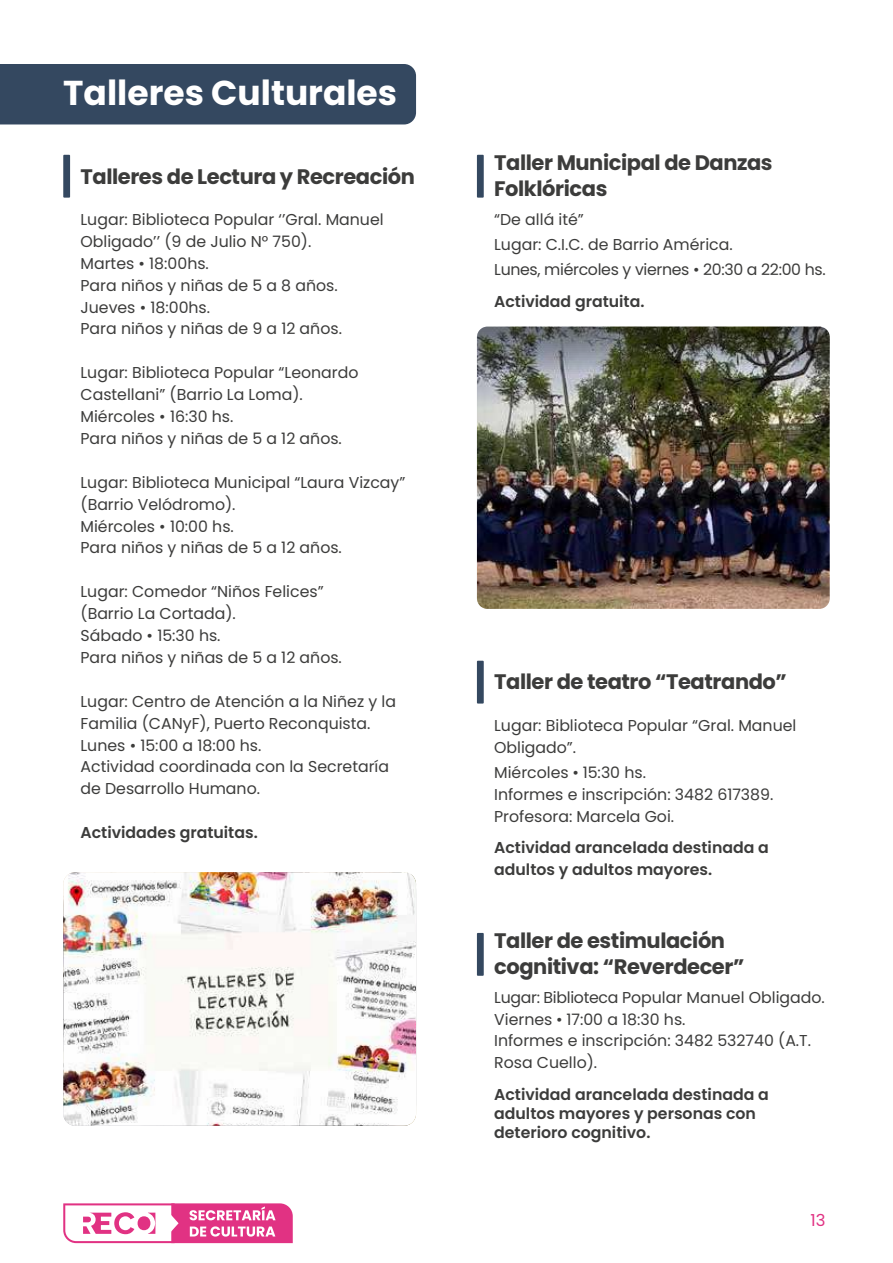
<style>
.page{position:relative;width:893px;height:1263px;background:#fff}
.page>*{position:absolute;margin:0;border:0;box-sizing:border-box;transform-origin:0 0}
.t1{font:700 34.5px "Poppins";color:#fff}
.t2{font:700 21px/25.2px "Poppins";letter-spacing:-.02em;color:#3c3c3b}
.t3{font:16.5px "Poppins";color:#e13283}
.t4{font:15.75px/21.9px "Poppins";color:#3c3c3b}
.t5{font:600 15.75px/18.9px "Poppins";color:#3c3c3b}
.t6{font:15.75px/24.9px "Poppins";letter-spacing:-.02em;color:#3c3c3b}
</style>
<div class="page">
<div style="left:0;top:64px;width:416px;height:60px;background:#344860"></div>
<svg style="left:63px;top:1203px;width:230px;height:40px"></svg>
<div style="left:63px;top:155px;width:7px;height:43px;background:#344860"></div>
<img style="left:63px;top:872px;width:353px;height:254px">
<div style="left:477px;top:661px;width:7px;height:42px;background:#344860"></div>
<div style="left:477px;top:933px;width:7px;height:43px;background:#344860"></div>
<div style="left:477px;top:155px;width:7px;height:43px;background:#344860"></div>
<img style="left:477px;top:376px;width:353px;height:233px">
<svg style="left:477px;top:327px;width:353px;height:49px;background:#5c6057"></svg>
<h1 class="t1" style="left:63px;top:73px;width:335px">Talleres Culturales</h1>
<h2 class="t2" style="left:81px;top:164px;width:336px">Talleres de Lectura y Recreación</h2>
<p class="t4" style="left:81px;top:209px;width:305px">Lugar: Biblioteca Popular ‘’Gral. Manuel<br>Obligado’’ (9 de Julio N° 750).<br>Martes • 18:00hs.<br>Para niños y niñas de 5 a 8 años.<br>Jueves • 18:00hs.<br>Para niños y niñas de 9 a 12 años.</p>
<p class="t4" style="left:81px;top:362px;width:280px">Lugar: Biblioteca Popular “Leonardo<br>Castellani” (Barrio La Loma).<br>Miércoles • 16:30 hs.<br>Para niños y niñas de 5 a 12 años.</p>
<p class="t4" style="left:81px;top:471px;width:326px">Lugar: Biblioteca Municipal “Laura Vizcay” (Barrio Velódromo).<br>Miércoles • 10:00 hs.<br>Para niños y niñas de 5 a 12 años.</p>
<p class="t4" style="left:81px;top:581px;width:263px">Lugar: Comedor “Niños Felices” (Barrio La Cortada).<br>Sábado • 15:30 hs.<br>Para niños y niñas de 5 a 12 años.</p>
<p class="t4" style="left:81px;top:690px;width:317px">Lugar: Centro de Atención a la Niñez y la<br>Familia (CANyF), Puerto Reconquista.<br>Lunes • 15:00 a 18:00 hs.<br>Actividad coordinada con la Secretaría de Desarrollo Humano.</p>
<p class="t5" style="left:81px;top:823px;width:179px">Actividades gratuitas.</p>
<h2 class="t2" style="left:494px;top:150px;width:280px">Taller Municipal de Danzas<br>Folklóricas</h2>
<p class="t6" style="left:494px;top:207px;width:333px">“De allá ité”<br>Lugar: C.I.C. de Barrio América.<br>Lunes, miércoles y viernes • 20:30 a 22:00 hs.</p>
<p class="t5" style="left:494px;top:292px;width:152px">Actividad gratuita.</p>
<h2 class="t2" style="left:494px;top:669px;width:294px">Taller de teatro “Teatrando”</h2>
<p class="t4" style="left:494px;top:714px;width:304px">Lugar: Biblioteca Popular “Gral. Manuel<br>Obligado”.</p>
<p class="t4" style="left:494px;top:761px;width:281px">Miércoles • 15:30 hs.<br>Informes e inscripción: 3482 617389.<br>Profesora: Marcela Goi.</p>
<p class="t5" style="left:494px;top:837px;width:276px;line-height:21.9px">Actividad arancelada destinada a adultos y adultos mayores.</p>
<h2 class="t2" style="left:494px;top:929px;width:252px">Taller de estimulación cognitiva: “Reverdecer”</h2>
<p class="t4" style="left:494px;top:986px;width:332px">Lugar: Biblioteca Popular Manuel Obligado.<br>Viernes • 17:00 a 18:30 hs.<br>Informes e inscripción: 3482 532740 (A.T.<br>Rosa Cuello).</p>
<p class="t5" style="left:494px;top:1085px;width:276px">Actividad arancelada destinada a adultos mayores y personas con deterioro cognitivo.</p>
<p class="t3" style="left:810px;top:1211px;width:16px">13</p>
</div>
